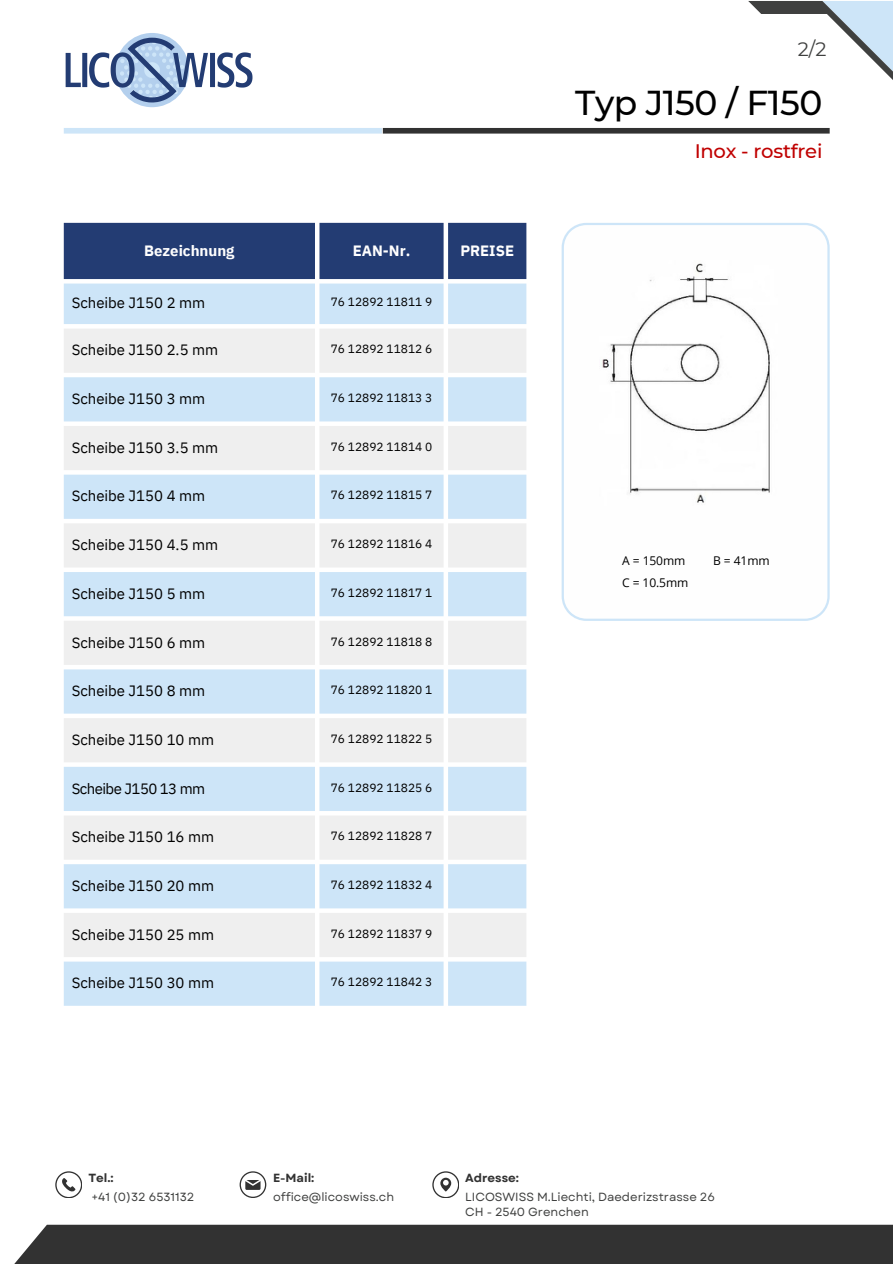
<style>
.page{position:relative;width:893px;height:1264px;background:#fff}
.page>*{position:absolute;margin:0;border:0;box-sizing:border-box;transform-origin:0 0}
.t1{font:500 34.5px "Montserrat";letter-spacing:-.015em;color:#000}
.t2{font:500 19.5px "Montserrat";letter-spacing:-.015em;color:#c00000}
.t3{font:19.5px "Montserrat";color:#3f403f}
.t4{font:15px "IBM Plex Sans";color:#000}
.t5{font:700 15px "IBM Plex Sans";color:#fefefe}
.t6{font:15px "IBM Plex Sans";letter-spacing:-.035em;color:#000}
.t7{font:700 15px "IBM Plex Sans";color:#fff}
.t8{font:12px "IBM Plex Sans";color:#000}
.t9{font:12px "Open Sans";letter-spacing:-.005em;color:#000}
.t10{font:11.85px/14.7px "Garet";color:#3f403f}
.t11{font:700 11.85px "Garet";color:#323232}
</style>
<div class="page">
<div style="left:64px;top:223px;width:462px;height:56px;background:#233c73"></div>
<svg style="left:64px;top:283px;width:462px;height:722px;background:#d2e7f8"></svg>
<svg style="left:64px;top:328px;width:462px;height:629px"></svg>
<svg style="left:561px;top:223px;width:268px;height:398px"></svg>
<div style="left:15px;top:1224px;width:877px;height:39px;background:#323232"></div>
<svg style="left:55px;top:1171px;width:27px;height:26px"></svg>
<svg style="left:239px;top:1171px;width:27px;height:26px"></svg>
<svg style="left:432px;top:1171px;width:27px;height:26px"></svg>
<div style="left:64px;top:128px;width:318px;height:6px;background:#cde5f8"></div>
<div style="left:383px;top:128px;width:446px;height:6px;background:#323232"></div>
<svg style="left:748px;top:1px;width:144px;height:78px"></svg>
<img style="left:599px;top:260px;width:178px;height:245px">
<div style="left:115px;top:33px;width:74px;height:74px;background:#b3cfed;border-radius:50%"></div>
<svg style="left:66px;top:38px;width:186px;height:64px"></svg>
<p class="t5" style="left:144px;top:240px;width:92px">Bezeichnung</p>
<p class="t7" style="left:353px;top:240px;width:59px">EAN-Nr.</p>
<h3 class="t5" style="left:460px;top:240px;width:55px">PREISE</h3>
<h1 class="t4" style="left:72px;top:293px;width:135px">Scheibe J150 2 mm</h1>
<h2 class="t8" style="left:331px;top:294px;width:103px">76 12892 11811 9</h2>
<p class="t4" style="left:72px;top:340px;width:148px">Scheibe J150 2.5 mm</p>
<p class="t8" style="left:331px;top:341px;width:103px">76 12892 11812 6</p>
<p class="t4" style="left:72px;top:388px;width:135px">Scheibe J150 3 mm</p>
<p class="t8" style="left:331px;top:390px;width:103px">76 12892 11813 3</p>
<p class="t4" style="left:72px;top:437px;width:148px">Scheibe J150 3.5 mm</p>
<p class="t8" style="left:331px;top:438px;width:103px">76 12892 11814 0</p>
<p class="t4" style="left:72px;top:486px;width:135px">Scheibe J150 4 mm</p>
<p class="t8" style="left:331px;top:487px;width:103px">76 12892 11815 7</p>
<p class="t4" style="left:72px;top:535px;width:148px">Scheibe J150 4.5 mm</p>
<p class="t8" style="left:331px;top:536px;width:103px">76 12892 11816 4</p>
<p class="t4" style="left:72px;top:583px;width:135px">Scheibe J150 5 mm</p>
<p class="t8" style="left:331px;top:584px;width:103px">76 12892 11817 1</p>
<p class="t4" style="left:72px;top:632px;width:135px">Scheibe J150 6 mm</p>
<p class="t8" style="left:331px;top:633px;width:103px">76 12892 11818 8</p>
<p class="t4" style="left:72px;top:681px;width:135px">Scheibe J150 8 mm</p>
<p class="t8" style="left:331px;top:682px;width:103px">76 12892 11820 1</p>
<p class="t4" style="left:72px;top:729px;width:144px">Scheibe J150 10 mm</p>
<p class="t8" style="left:331px;top:730px;width:103px">76 12892 11822 5</p>
<p class="t6" style="left:72px;top:778px;width:135px">Scheibe J150 13 mm</p>
<p class="t8" style="left:331px;top:779px;width:103px">76 12892 11825 6</p>
<p class="t4" style="left:72px;top:827px;width:144px">Scheibe J150 16 mm</p>
<p class="t8" style="left:331px;top:828px;width:103px">76 12892 11828 7</p>
<p class="t4" style="left:72px;top:875px;width:144px">Scheibe J150 20 mm</p>
<p class="t8" style="left:331px;top:876px;width:103px">76 12892 11832 4</p>
<p class="t4" style="left:72px;top:924px;width:144px">Scheibe J150 25 mm</p>
<p class="t8" style="left:331px;top:925px;width:103px">76 12892 11837 9</p>
<p class="t4" style="left:72px;top:973px;width:144px">Scheibe J150 30 mm</p>
<p class="t8" style="left:331px;top:974px;width:103px">76 12892 11842 3</p>
<p class="t3" style="left:797px;top:38px;width:30px">2/2</p>
<p class="t1" style="left:575px;top:81px;width:248px">Typ J150 / F150</p>
<p class="t2" style="left:694px;top:139px;width:129px">Inox - rostfrei</p>
<p class="t9" style="left:622px;top:552px;width:65px">A = 150mm</p>
<h4 class="t9" style="left:622px;top:574px;width:68px">C = 10.5mm</h4>
<h5 class="t9" style="left:713px;top:552px;width:58px">B = 41mm</h5>
<p class="t11" style="left:88px;top:1169px;width:27px">Tel.:</p>
<p class="t11" style="left:273px;top:1169px;width:43px">E-Mail:</p>
<p class="t11" style="left:465px;top:1169px;width:55px">Adresse:</p>
<p class="t10" style="left:91px;top:1189px;width:105px">+41 (0)32 6531132</p>
<p class="t10" style="left:273px;top:1189px;width:123px">office@licoswiss.ch</p>
<p class="t10" style="left:465px;top:1189px;width:251px">LICOSWISS M.Liechti, Daederizstrasse 26<br>CH - 2540 Grenchen</p>
</div>
